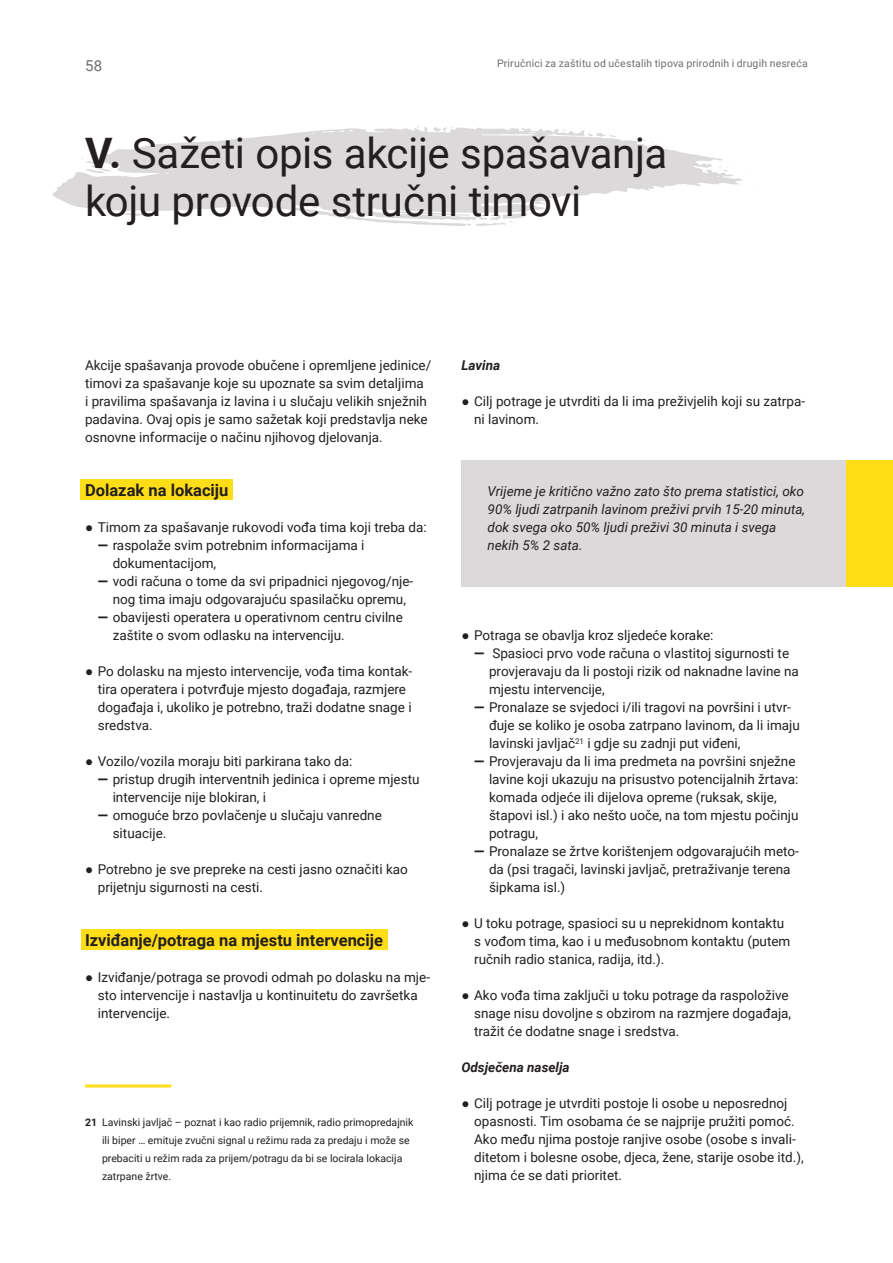
<style>
.page{position:relative;width:893px;height:1263px;background:#fff}
.page>*{position:absolute;margin:0;border:0;box-sizing:border-box;transform-origin:0 0}
.t1{font:42px/48px "Roboto";letter-spacing:-.01em;color:#231f20}
.t2{font:700 16.5px "Roboto";color:#231f20}
.t3{font:15px "Roboto";color:#6d6e71}
.t4{font:13.5px/18px "Roboto";color:#231f20}
.t5{font:italic 13.5px/18px "Roboto";color:#231f20}
.t6{font:italic 700 13.5px "Roboto";color:#231f20}
.t7{font:10.5px/18px "Roboto";color:#231f20}
.t8{font:10.5px "Roboto";letter-spacing:.015em;color:#6d6e71}
.s1{font-weight:700}
.s2{font-family:"Noto Sans";font-weight:700}
.s3{font-weight:900}
</style>
<div class="page">
<svg style="left:53px;top:127px;width:690px;height:99px;fill:#dbd9da"></svg>
<svg style="left:125px;top:213px;width:21px;height:3px"></svg>
<svg style="left:466px;top:213px;width:68px;height:13px"></svg>
<svg style="left:433px;top:127px;width:19px;height:5px"></svg>
<svg style="left:81px;top:158px;width:30px;height:16px"></svg>
<svg style="left:553px;top:129px;width:63px;height:8px"></svg>
<svg style="left:643px;top:139px;width:26px;height:10px"></svg>
<svg style="left:719px;top:167px;width:24px;height:9px"></svg>
<div style="left:81px;top:479px;width:152px;height:21px;background:#ffde17"></div>
<div style="left:81px;top:929px;width:306px;height:21px;background:#ffde17"></div>
<hr style="left:85px;top:1084px;width:86px;height:3px;background:#ffde17">
<div style="left:461px;top:460px;width:432px;height:126px;background:#dbd9da"></div>
<div style="left:846px;top:460px;width:47px;height:126px;background:#ffde17"></div>
<p class="t3" style="left:85px;top:55px;width:19px">58</p>
<p class="t8" style="left:497px;top:56px;width:312px">Priručnici za zaštitu od učestalih tipova prirodnih i drugih nesreća</p>
<h1 class="t1" style="left:85px;top:127px;width:584px"><span class="s1">V.</span> Sažeti opis akcije spašavanja koju provode stručni timovi</h1>
<p class="t4" style="left:85px;top:356px;width:348px">Akcije spašavanja provode obučene i opremljene jedinice/ timovi za spašavanje koje su upoznate sa svim detaljima<br>i pravilima spašavanja iz lavina i u slučaju velikih snježnih padavina. Ovaj opis je samo sažetak koji predstavlja neke osnovne informacije o načinu njihovog djelovanja.</p>
<p class="t2" style="left:85px;top:479px;width:145px">Dolazak na lokaciju</p>
<p class="t4" style="left:85px;top:518px;width:343px"><span class="s2">●</span> Timom za spašavanje rukovodi vođa tima koji treba da:</p>
<p class="t4" style="left:113px;top:536px;width:253px;text-indent:-15px"><span class="s3">—</span> raspolaže svim potrebnim informacijama i dokumentacijom,</p>
<p class="t4" style="left:98px;top:572px;width:317px;text-align:center"><span class="s3">—</span> vodi računa o tome da svi pripadnici njegovog/nje&shy;nog tima imaju odgovarajuću spasilačku opremu,</p>
<p class="t4" style="left:113px;top:608px;width:292px;text-indent:-15px"><span class="s3">—</span> obavijesti operatera u operativnom centru civilne zaštite o svom odlasku na intervenciju.</p>
<p class="t4" style="left:98px;top:662px;width:316px;text-indent:-13px"><span class="s2">●</span> Po dolasku na mjesto intervencije, vođa tima kontak&shy;tira operatera i potvrđuje mjesto događaja, razmjere događaja i, ukoliko je potrebno, traži dodatne snage i sredstva.</p>
<p class="t4" style="left:85px;top:752px;width:269px"><span class="s2">●</span> Vozilo/vozila moraju biti parkirana tako da:</p>
<p class="t4" style="left:113px;top:770px;width:308px;text-indent:-15px"><span class="s3">—</span> pristup drugih interventnih jedinica i opreme mjestu intervencije nije blokiran, i</p>
<p class="t4" style="left:113px;top:806px;width:271px;text-indent:-15px"><span class="s3">—</span> omoguće brzo povlačenje u slučaju vanredne situacije.</p>
<p class="t4" style="left:98px;top:860px;width:312px;text-indent:-13px"><span class="s2">●</span> Potrebno je sve prepreke na cesti jasno označiti kao prijetnju sigurnosti na cesti.</p>
<p class="t2" style="left:85px;top:929px;width:300px">Izviđanje/potraga na mjestu intervencije</p>
<p class="t4" style="left:98px;top:968px;width:334px;text-indent:-13px"><span class="s2">●</span> Izviđanje/potraga se provodi odmah po dolasku na mje&shy;sto intervencije i nastavlja u kontinuitetu do završetka intervencije.</p>
<p class="t7" style="left:102px;top:1113px;width:313px;text-indent:-17px"><span class="s1">21</span> Lavinski javljač – poznat i kao radio prijemnik, radio primopredajnik ili biper … emituje zvučni signal u režimu rada za predaju i može se prebaciti u režim rada za prijem/potragu da bi se locirala lokacija zatrpane žrtve.</p>
<p class="t6" style="left:461px;top:356px;width:40px">Lavina</p>
<p class="t4" style="left:474px;top:392px;width:332px;text-indent:-13px"><span class="s2">●</span> Cilj potrage je utvrditi da li ima preživjelih koji su zatrpa&shy;ni lavinom.</p>
<p class="t5" style="left:488px;top:482px;width:319px">Vrijeme je kritično važno zato što prema statistici, oko 90% ljudi zatrpanih lavinom preživi prvih 15-20 minuta, dok svega oko 50% ljudi preživi 30 minuta i svega nekih 5% 2 sata.</p>
<p class="t4" style="left:461px;top:626px;width:254px"><span class="s2">●</span> Potraga se obavlja kroz sljedeće korake:</p>
<p class="t4" style="left:489px;top:644px;width:311px;text-indent:-15px"><span class="s3">—</span> Spasioci prvo vode računa o vlastitoj sigurnosti te provjeravaju da li postoji rizik od naknadne lavine na mjestu intervencije,</p>
<p class="t4" style="left:489px;top:698px;width:312px;text-indent:-15px"><span class="s3">—</span> Pronalaze se svjedoci i/ili tragovi na površini i utvr&shy;đuje se koliko je osoba zatrpano lavinom, da li imaju lavinski javljač<sup>21</sup> i gdje su zadnji put viđeni,</p>
<p class="t4" style="left:489px;top:752px;width:311px;text-indent:-15px"><span class="s3">—</span> Provjeravaju da li ima predmeta na površini snježne lavine koji ukazuju na prisustvo potencijalnih žrtava: komada odjeće ili dijelova opreme (ruksak, skije, štapovi isl.) i ako nešto uoče, na tom mjestu počinju potragu,</p>
<p class="t4" style="left:489px;top:842px;width:311px;text-indent:-15px"><span class="s3">—</span> Pronalaze se žrtve korištenjem odgovarajućih meto&shy;da (psi tragači, lavinski javljač, pretraživanje terena šipkama isl.)</p>
<p class="t4" style="left:474px;top:914px;width:318px;text-indent:-13px"><span class="s2">●</span> U toku potrage, spasioci su u neprekidnom kontaktu s vođom tima, kao i u međusobnom kontaktu (putem ručnih radio stanica, radija, itd.).</p>
<p class="t4" style="left:474px;top:986px;width:319px;text-indent:-13px"><span class="s2">●</span> Ako vođa tima zaključi u toku potrage da raspoložive snage nisu dovoljne s obzirom na razmjere događaja, tražit će dodatne snage i sredstva.</p>
<p class="t6" style="left:461px;top:1058px;width:110px">Odsječena naselja</p>
<p class="t4" style="left:474px;top:1094px;width:331px;text-indent:-13px"><span class="s2">●</span> Cilj potrage je utvrditi postoje li osobe u neposrednoj opasnosti. Tim osobama će se najprije pružiti pomoć.<br>Ako među njima postoje ranjive osobe (osobe s invali&shy;ditetom i bolesne osobe, djeca, žene, starije osobe itd.), njima će se dati prioritet.</p>
</div>
